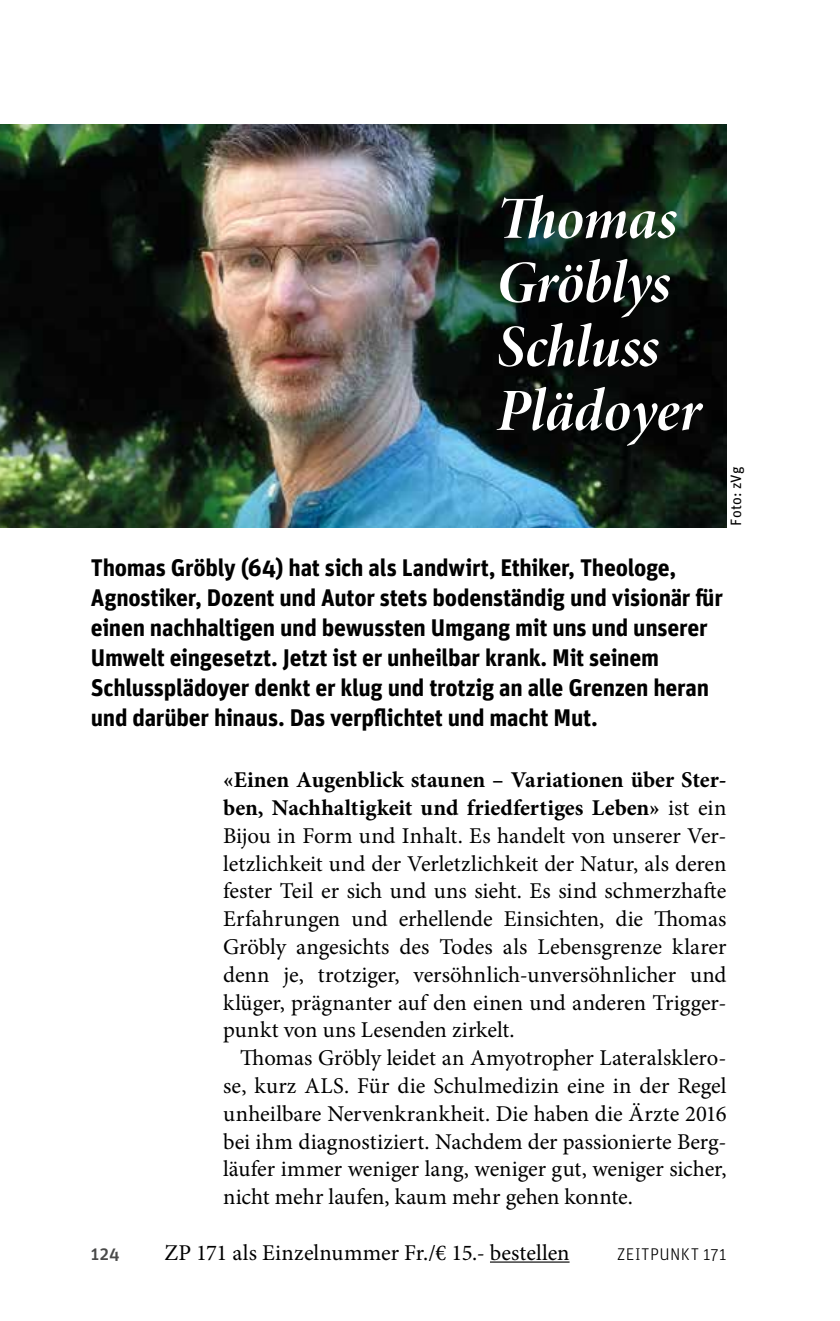
<style>
.page{position:relative;width:840px;height:1321px;background:#fff}
.page>*{position:absolute;margin:0;border:0;box-sizing:border-box;transform-origin:0 0}
.t1{font:60px/64px "Minion Pro Bold It Disp";letter-spacing:-.005em;color:#fff}
.t2{font:700 24px/30px "Unit OT";letter-spacing:-.015em;color:#000}
.t3{font:22.6px/27.8px "Minion Pro";letter-spacing:-.005em;color:#000;text-align:justify}
.t4{font:500 18px "Unit OT";color:#4a4a49}
.t5{font:300 17px "Unit OT";letter-spacing:.02em;color:#000}
.t6{font:15px "Unit OT";letter-spacing:.01em;color:#000}
.s1{font-weight:700}
</style>
<div class="page">
<hr style="left:489px;top:1261px;width:80px;height:2px;background:#000">
<img style="left:0;top:125px;width:726px;height:402px">
<h1 class="t1" style="left:496px;top:188px;width:206px">Thomas<br>Gröblys<br>Schluss<br>Plädoyer</h1>
<p class="t6" style="left:726px;top:526px;width:61px;rotate:-90deg">Foto: zVg</p>
<p class="t2" style="left:91px;top:552px;width:633px">Thomas Gröbly (64) hat sich als Landwirt, Ethiker, Theologe, Agnostiker, Dozent und Autor stets bodenständig und visionär für einen nachhaltigen und bewussten Umgang mit uns und unserer Umwelt eingesetzt. Jetzt ist er unheilbar krank. Mit seinem Schlussplädoyer denkt er klug und trotzig an alle Grenzen heran und darüber hinaus. Das verpflichtet und macht Mut.</p>
<p class="t3" style="left:223px;top:766px;width:504px"><span class="s1">«Einen Augenblick staunen – Variationen über Ster&shy;ben, Nachhaltigkeit und friedfertiges Leben»</span> ist ein Bijou in Form und Inhalt. Es handelt von unserer Ver&shy;letzlichkeit und der Verletzlichkeit der Natur, als deren fester Teil er sich und uns sieht. Es sind schmerzhafte Erfahrungen und erhellende Einsichten, die Thomas Gröbly angesichts des Todes als Lebensgrenze klarer denn je, trotziger, versöhnlich-unversöhnlicher und klüger, prägnanter auf den einen und anderen Trigger&shy;punkt von uns Lesenden zirkelt.</p>
<p class="t3" style="left:223px;top:1044px;width:504px;text-indent:17px">Thomas Gröbly leidet an Amyotropher Lateralsklero&shy;se, kurz ALS. Für die Schulmedizin eine in der Regel unheilbare Nervenkrankheit. Die haben die Ärzte 2016 bei ihm diagnostiziert. Nachdem der passionierte Berg&shy;läufer immer weniger lang, weniger gut, weniger sicher, nicht mehr laufen, kaum mehr gehen konnte.</p>
<p class="t4" style="left:91px;top:1242px;width:30px">124</p>
<p class="t3" style="left:164px;top:1239px;width:406px">ZP 171 als Einzelnummer Fr./€ 15.- bestellen</p>
<p class="t5" style="left:617px;top:1244px;width:111px">ZEITPUNKT 171</p>
</div>
